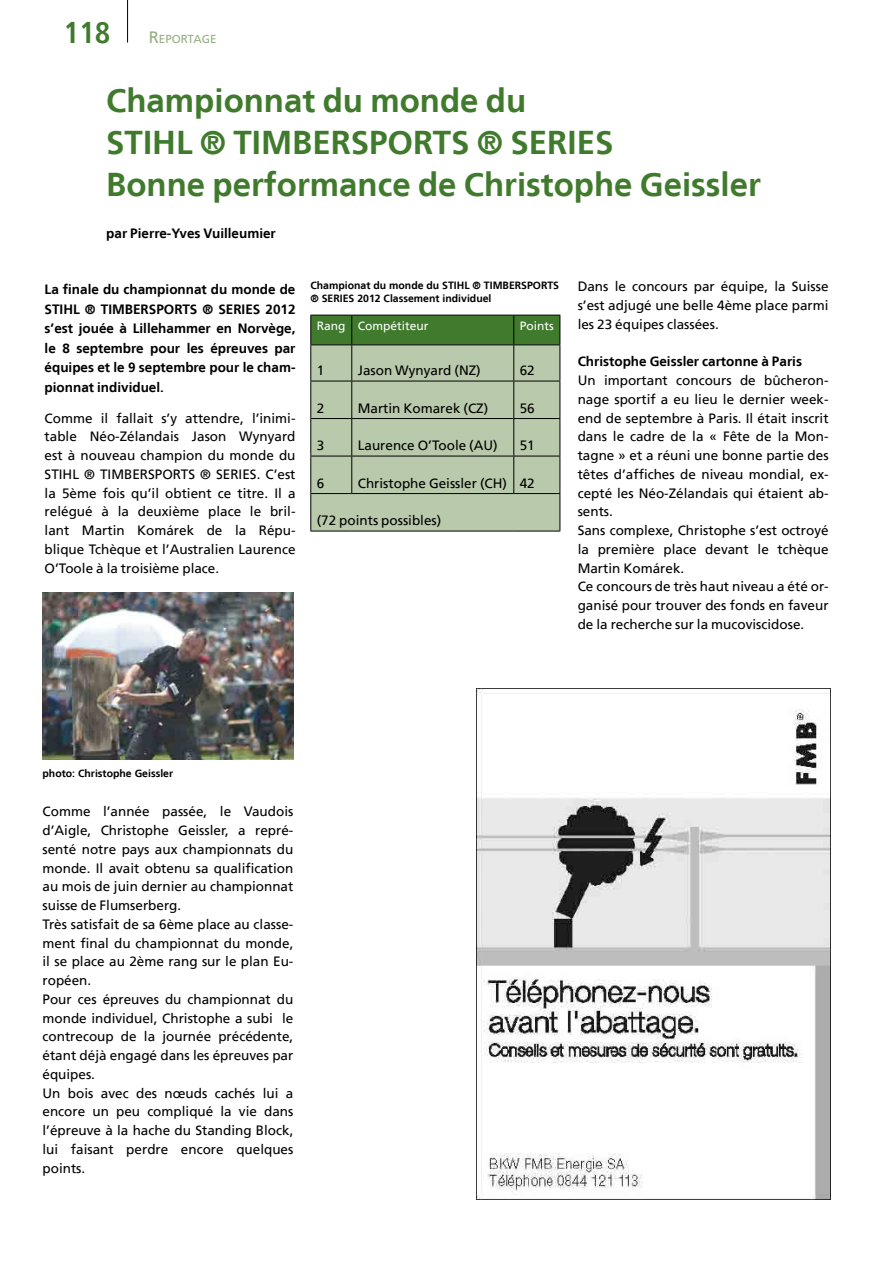
<style>
.page{position:relative;width:893px;height:1263px;background:#fff}
.page>*{position:absolute;margin:0;border:0;box-sizing:border-box;transform-origin:0 0}
.BW_-_Titel_f{font:700 33px "Frutiger LT";color:#407a2d}
.t1{font:700 condensed 30px "Frutiger LT";color:#407a2d}
.BWB_-_Text_f{font:13.5px/18.8px "Frutiger LT";color:#000;text-align:justify}
.BW_-_Lead_f{font:700 13.5px/19.5px "Frutiger LT";color:#000;text-align:justify}
.BW_-_1__Zwischentite{font:700 13.5px "Frutiger LT";color:#000}
.BW_-_Autor{font:700 13.5px "Frutiger LT";color:#000}
.t2{font:12px "Frutiger LT";color:#fff}
.t3{font:11.55px "Frutiger LT";color:#94af81}
.BW_-_Bildlegende_f{font:700 10.5px/13.5px "Frutiger LT";color:#000}
.s1{font-size:16.5px}
</style>
<div class="page">
<hr style="left:127px;top:0;width:1px;height:43px;background:#000">
<img style="left:43px;top:592px;width:250px;height:168px">
<div style="left:311px;top:345px;width:249px;height:186px;background:#b9caac"></div>
<div style="left:310px;top:315px;width:251px;height:30px;background:#407a2d"></div>
<hr style="left:310px;top:344px;width:42px;height:1px;background:#000">
<hr style="left:310px;top:345px;width:1px;height:36px;background:#000">
<hr style="left:352px;top:344px;width:162px;height:1px;background:#000">
<hr style="left:351px;top:345px;width:1px;height:36px;background:#000">
<hr style="left:514px;top:344px;width:46px;height:1px;background:#000">
<hr style="left:513px;top:345px;width:1px;height:36px;background:#000">
<hr style="left:560px;top:345px;width:1px;height:36px;background:#000">
<hr style="left:310px;top:381px;width:42px;height:1px;background:#000">
<hr style="left:310px;top:381px;width:1px;height:37px;background:#000">
<hr style="left:352px;top:381px;width:162px;height:1px;background:#000">
<hr style="left:351px;top:381px;width:1px;height:37px;background:#000">
<hr style="left:514px;top:381px;width:46px;height:1px;background:#000">
<hr style="left:513px;top:381px;width:1px;height:37px;background:#000">
<hr style="left:560px;top:381px;width:1px;height:37px;background:#000">
<hr style="left:310px;top:418px;width:42px;height:1px;background:#000">
<hr style="left:310px;top:419px;width:1px;height:37px;background:#000">
<hr style="left:352px;top:418px;width:162px;height:1px;background:#000">
<hr style="left:351px;top:419px;width:1px;height:37px;background:#000">
<hr style="left:514px;top:418px;width:46px;height:1px;background:#000">
<hr style="left:513px;top:419px;width:1px;height:37px;background:#000">
<hr style="left:560px;top:419px;width:1px;height:37px;background:#000">
<hr style="left:310px;top:456px;width:42px;height:1px;background:#000">
<hr style="left:310px;top:456px;width:1px;height:37px;background:#000">
<hr style="left:352px;top:456px;width:162px;height:1px;background:#000">
<hr style="left:351px;top:456px;width:1px;height:37px;background:#000">
<hr style="left:514px;top:456px;width:46px;height:1px;background:#000">
<hr style="left:513px;top:456px;width:1px;height:37px;background:#000">
<hr style="left:560px;top:456px;width:1px;height:37px;background:#000">
<hr style="left:310px;top:493px;width:42px;height:1px;background:#000">
<hr style="left:310px;top:494px;width:1px;height:37px;background:#000">
<hr style="left:352px;top:493px;width:162px;height:1px;background:#000">
<hr style="left:514px;top:493px;width:46px;height:1px;background:#000">
<hr style="left:560px;top:494px;width:1px;height:37px;background:#000">
<hr style="left:310px;top:531px;width:42px;height:1px;background:#000">
<hr style="left:352px;top:531px;width:162px;height:1px;background:#000">
<hr style="left:514px;top:531px;width:46px;height:1px;background:#000">
<img style="left:476px;top:689px;width:354px;height:510px">
<h2 class="t1" style="left:64px;top:14px;width:48px">118</h2>
<p class="t3" style="left:149px;top:32px;width:69px"><span class="s1">R</span>EPORTAGE</p>
<p class="BW_-_Titel_f" style="left:106px;top:81px;width:421px">Championnat du monde du</p>
<p class="BW_-_Titel_f" style="left:106px;top:123px;width:509px">STIHL ® TIMBERSPORTS ® SERIES</p>
<p class="BW_-_Titel_f" style="left:106px;top:165px;width:656px">Bonne performance de Christophe Geissler</p>
<p class="BW_-_Autor" style="left:106px;top:225px;width:171px">par Pierre-Yves Vuilleumier</p>
<p class="BW_-_Lead_f" style="left:45px;top:280px;width:252px">La finale du championnat du monde de STIHL ® TIMBERSPORTS ® SERIES 2012 s’est jouée à Lillehammer en Norvège, le 8 septembre pour les épreuves par équipes et le 9 septembre pour le cham&shy;pionnat individuel.</p>
<p class="BWB_-_Text_f" style="left:45px;top:409px;width:252px">Comme il fallait s’y attendre, l’inimi&shy;table Néo-Zélandais Jason Wynyard est à nouveau champion du monde du STIHL ® TIMBERSPORTS ® SERIES. C’est la 5ème fois qu’il obtient ce titre. Il a relégué à la deuxième place le bril&shy;lant Martin Komárek de la Répu&shy;blique Tchèque et l’Australien Laurence O’Toole à la troisième place.</p>
<p class="BW_-_Bildlegende_f" style="left:310px;top:278px;width:250px">Championat du monde du STIHL ® TIMBERSPORTS ® SERIES 2012 Classement individuel</p>
<p class="BWB_-_Text_f" style="left:578px;top:277px;width:252px">Dans le concours par équipe, la Suisse s’est adjugé une belle 4ème place parmi les 23 équipes classées.</p>
<p class="BW_-_1__Zwischentite" style="left:578px;top:354px;width:226px">Christophe Geissler cartonne à Paris</p>
<p class="BWB_-_Text_f" style="left:578px;top:371px;width:252px">Un important concours de bûcheron&shy;nage sportif a eu lieu le dernier week&shy;end de septembre à Paris. Il était inscrit dans le cadre de la « Fête de la Mon&shy;tagne » et a réuni une bonne partie des têtes d’affiches de niveau mondial, ex&shy;cepté les Néo-Zélandais qui étaient ab&shy;sents.</p>
<p class="BWB_-_Text_f" style="left:578px;top:521px;width:252px">Sans complexe, Christophe s’est octroyé la première place devant le tchèque Martin Komárek.</p>
<p class="BWB_-_Text_f" style="left:578px;top:577px;width:252px">Ce concours de très haut niveau a été or&shy;ganisé pour trouver des fonds en faveur de la recherche sur la mucoviscidose.</p>
<p class="t2" style="left:317px;top:319px;width:30px">Rang</p>
<p class="t2" style="left:358px;top:319px;width:72px">Compétiteur</p>
<p class="t2" style="left:520px;top:319px;width:36px">Points</p>
<p class="BWB_-_Text_f" style="left:317px;top:361px;width:9px">1</p>
<p class="BWB_-_Text_f" style="left:358px;top:361px;width:124px">Jason Wynyard (NZ)</p>
<p class="BWB_-_Text_f" style="left:520px;top:361px;width:17px">62</p>
<p class="BWB_-_Text_f" style="left:317px;top:399px;width:9px">2</p>
<p class="BWB_-_Text_f" style="left:358px;top:399px;width:132px">Martin Komarek (CZ)</p>
<p class="BWB_-_Text_f" style="left:520px;top:399px;width:17px">56</p>
<p class="BWB_-_Text_f" style="left:317px;top:436px;width:9px">3</p>
<p class="BWB_-_Text_f" style="left:358px;top:436px;width:142px">Laurence O’Toole (AU)</p>
<p class="BWB_-_Text_f" style="left:520px;top:436px;width:17px">51</p>
<p class="BWB_-_Text_f" style="left:317px;top:474px;width:9px">6</p>
<p class="BWB_-_Text_f" style="left:358px;top:474px;width:151px">Christophe Geissler (CH)</p>
<p class="BWB_-_Text_f" style="left:520px;top:474px;width:17px">42</p>
<p class="BWB_-_Text_f" style="left:317px;top:511px;width:126px">(72 points possibles)</p>
<p class="BW_-_Bildlegende_f" style="left:43px;top:766px;width:132px">photo: Christophe Geissler</p>
<p class="BWB_-_Text_f" style="left:43px;top:802px;width:252px">Comme l’année passée, le Vaudois d’Aigle, Christophe Geissler, a repré&shy;senté notre pays aux championnats du monde. Il avait obtenu sa qualification au mois de juin dernier au championnat suisse de Flumserberg.</p>
<p class="BWB_-_Text_f" style="left:43px;top:915px;width:252px">Très satisfait de sa 6ème place au classe&shy;ment final du championnat du monde, il se place au 2ème rang sur le plan Eu&shy;ropéen.</p>
<p class="BWB_-_Text_f" style="left:43px;top:990px;width:252px">Pour ces épreuves du championnat du monde individuel, Christophe a subi le contrecoup de la journée précédente, étant déjà engagé dans les épreuves par équipes.</p>
<p class="BWB_-_Text_f" style="left:43px;top:1084px;width:252px">Un bois avec des nœuds cachés lui a encore un peu compliqué la vie dans l’épreuve à la hache du Standing Block, lui faisant perdre encore quelques points.</p>
</div>
